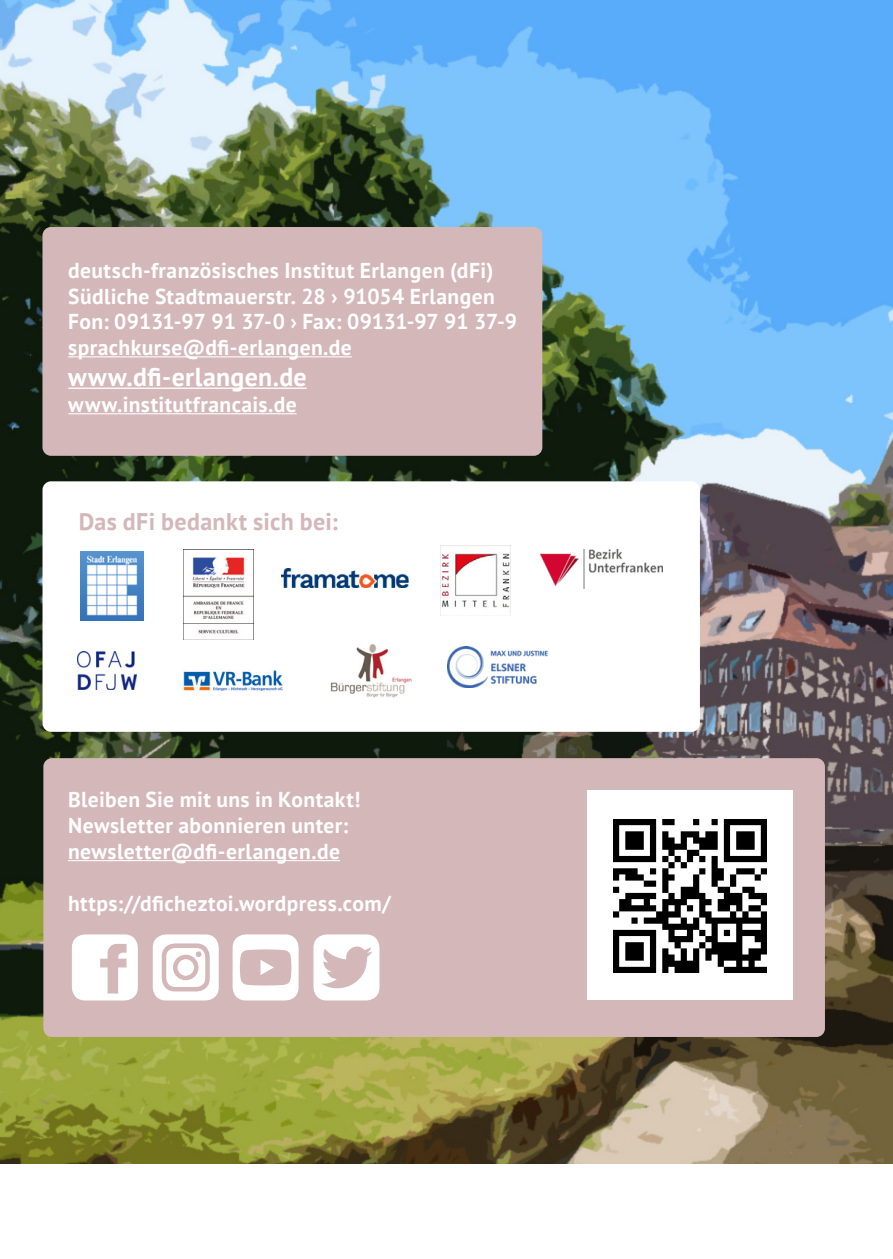
<style>
.page{position:relative;width:893px;height:1259px;background:#fff}
.page>*{position:absolute;margin:0;border:0;box-sizing:border-box;transform-origin:0 0}
.t1{font:700 25.8px "PT Sans";letter-spacing:.015em;color:#fff}
.t2{font:700 24px "PT Sans";letter-spacing:.015em;color:#d4b7b9}
.t3{font:700 21.6px/25.8px "PT Sans";letter-spacing:.02em;color:#fff}
</style>
<div class="page">
<img style="left:0;top:0;width:893px;height:1164px">
<div style="left:43px;top:758px;width:782px;height:279px;background:#d4b7b9;border-radius:9px"></div>
<div style="left:42px;top:227px;width:500px;height:229px;background:#d4b7b9;border-radius:9px"></div>
<hr style="left:68px;top:356px;width:284px;height:1px;background:#fff">
<hr style="left:68px;top:387px;width:239px;height:2px;background:#fff">
<hr style="left:68px;top:413px;width:229px;height:1px;background:#fff">
<div style="left:588px;top:790px;width:205px;height:209px;background:#fff"></div>
<img style="left:614px;top:819px;width:153px;height:153px">
<hr style="left:68px;top:860px;width:272px;height:1px;background:#fff">
<div style="left:43px;top:481px;width:657px;height:251px;background:#fff;border-radius:9px"></div>
<img style="left:80px;top:551px;width:64px;height:70px">
<img style="left:440px;top:545px;width:70px;height:71px">
<img style="left:78px;top:652px;width:59px;height:38px">
<img style="left:184px;top:557px;width:69px;height:77px">
<img style="left:540px;top:549px;width:122px;height:39px">
<img style="left:448px;top:646px;width:100px;height:41px">
<img style="left:330px;top:644px;width:82px;height:53px">
<img style="left:282px;top:569px;width:126px;height:18px">
<img style="left:183px;top:670px;width:100px;height:20px">
<svg style="left:313px;top:934px;width:66px;height:66px"></svg>
<svg style="left:153px;top:934px;width:66px;height:66px"></svg>
<svg style="left:72px;top:934px;width:66px;height:66px"></svg>
<svg style="left:233px;top:934px;width:66px;height:66px"></svg>
<p class="t3" style="left:68px;top:257px;width:450px">deutsch-französisches Institut Erlangen (dFi)<br>Südliche Stadtmauerstr. 28 › 91054 Erlangen Fon: 09131-97 91 37-0 › Fax: 09131-97 91 37-9 sprachkurse@dfi-erlangen.de</p>
<p class="t1" style="left:68px;top:360px;width:240px">www.dfi-erlangen.de</p>
<p class="t3" style="left:68px;top:391px;width:230px">www.institutfrancais.de</p>
<p class="t2" style="left:79px;top:505px;width:261px">Das dFi bedankt sich bei:</p>
<p class="t3" style="left:68px;top:786px;width:294px">Bleiben Sie mit uns in Kontakt!<br>Newsletter abonnieren unter: newsletter@dfi-erlangen.de</p>
<p class="t3" style="left:68px;top:890px;width:324px">https://dficheztoi.wordpress.com/</p>
</div>
